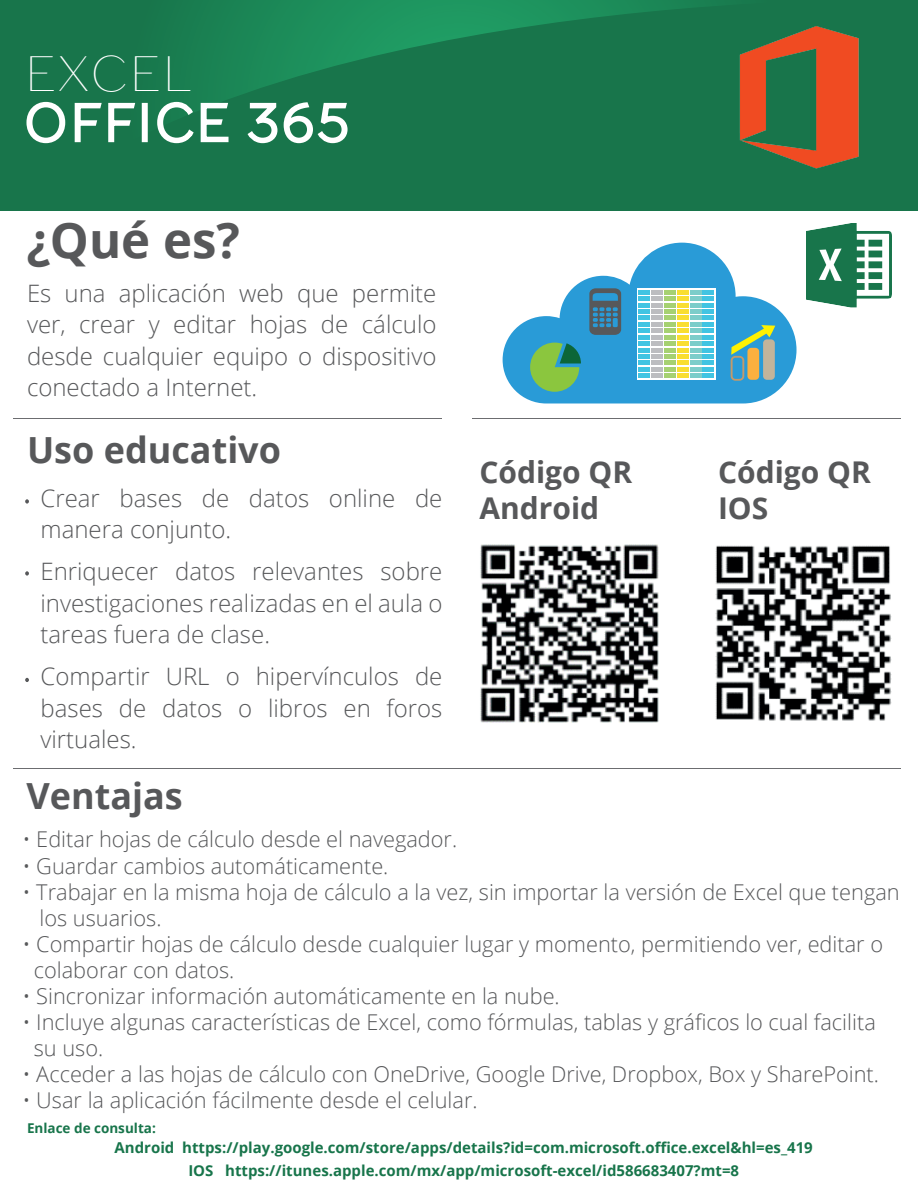
<style>
.page{position:relative;width:918px;height:1188px;background:#fff}
.page>*{position:absolute;margin:0;border:0;box-sizing:border-box;transform-origin:0 0}
.t1{font:49.65px "Drugs";letter-spacing:.05em;color:#fff}
.t2{font:700 49.2px "Open Sans";color:#57585a}
.t3{font:700 36px "Open Sans";color:#57585a}
.t4{font:700 30px/36px "Open Sans";color:#57585a}
.t5{font:300 24px/31.5px "Open Sans";color:#57585a;text-align:justify}
.t6{font:300 21.75px/26.1px "Open Sans";color:#57585a}
.t7{font:700 15px/22.5px "Open Sans";color:#18754b;text-align:center}
.t8{font:700 13.5px "Open Sans";color:#18754b}
</style>
<div class="page">
<hr style="left:14px;top:418px;width:428px;height:1px;background:#6c6d70">
<hr style="left:473px;top:418px;width:428px;height:1px;background:#6c6d70">
<hr style="left:14px;top:768px;width:887px;height:1px;background:#6c6d70">
<svg style="left:0;top:0;width:918px;height:210px;background:#18794d"></svg>
<svg style="left:24px;top:100px;width:114px;height:45px"></svg>
<div style="left:142px;top:103px;width:6px;height:39px;border:4px solid #fff"></div>
<svg style="left:155px;top:100px;width:76px;height:45px"></svg>
<svg style="left:246px;top:100px;width:104px;height:45px"></svg>
<img style="left:707px;top:4px;width:192px;height:192px">
<img style="left:806px;top:224px;width:86px;height:83px">
<svg style="left:503px;top:243px;width:294px;height:160px;fill:#299bd7"></svg>
<svg style="left:530px;top:343px;width:51px;height:49px;background:#61af68"></svg>
<div style="left:637px;top:289px;width:79px;height:91px;background:#fff"></div>
<div style="left:638px;top:290px;width:12px;height:5px;background:#41c4e2"></div>
<div style="left:651px;top:290px;width:12px;height:5px;background:#bcbdc0"></div>
<div style="left:664px;top:290px;width:12px;height:5px;background:#a6d171"></div>
<div style="left:677px;top:290px;width:11px;height:5px;background:#f9de30"></div>
<div style="left:690px;top:290px;width:11px;height:5px;background:#7ccdca"></div>
<div style="left:703px;top:290px;width:11px;height:5px;background:#41c4e2"></div>
<div style="left:638px;top:296px;width:12px;height:5px;background:#41c4e2"></div>
<div style="left:651px;top:296px;width:12px;height:5px;background:#bcbdc0"></div>
<div style="left:664px;top:296px;width:12px;height:5px;background:#a6d171"></div>
<div style="left:677px;top:296px;width:11px;height:5px;background:#f9de30"></div>
<div style="left:690px;top:296px;width:11px;height:5px;background:#7ccdca"></div>
<div style="left:703px;top:296px;width:11px;height:5px;background:#41c4e2"></div>
<div style="left:638px;top:303px;width:12px;height:5px;background:#41c4e2"></div>
<div style="left:651px;top:303px;width:12px;height:5px;background:#bcbdc0"></div>
<div style="left:664px;top:303px;width:12px;height:5px;background:#a6d171"></div>
<div style="left:677px;top:303px;width:11px;height:5px;background:#f9de30"></div>
<div style="left:690px;top:303px;width:11px;height:5px;background:#7ccdca"></div>
<div style="left:703px;top:303px;width:11px;height:5px;background:#41c4e2"></div>
<div style="left:638px;top:309px;width:12px;height:5px;background:#41c4e2"></div>
<div style="left:651px;top:309px;width:12px;height:5px;background:#bcbdc0"></div>
<div style="left:664px;top:309px;width:12px;height:5px;background:#a6d171"></div>
<div style="left:677px;top:309px;width:11px;height:5px;background:#f9de30"></div>
<div style="left:690px;top:309px;width:11px;height:5px;background:#7ccdca"></div>
<div style="left:703px;top:309px;width:11px;height:5px;background:#41c4e2"></div>
<hr style="left:638px;top:316px;width:12px;height:4px;background:#41c4e2">
<hr style="left:651px;top:316px;width:12px;height:4px;background:#bcbdc0">
<hr style="left:664px;top:316px;width:12px;height:4px;background:#a6d171">
<hr style="left:677px;top:316px;width:11px;height:4px;background:#f9de30">
<hr style="left:690px;top:316px;width:11px;height:4px;background:#7ccdca">
<hr style="left:703px;top:316px;width:11px;height:4px;background:#41c4e2">
<div style="left:638px;top:322px;width:12px;height:5px;background:#41c4e2"></div>
<div style="left:651px;top:322px;width:12px;height:5px;background:#bcbdc0"></div>
<div style="left:664px;top:322px;width:12px;height:5px;background:#a6d171"></div>
<div style="left:677px;top:322px;width:11px;height:5px;background:#f9de30"></div>
<div style="left:690px;top:322px;width:11px;height:5px;background:#7ccdca"></div>
<div style="left:703px;top:322px;width:11px;height:5px;background:#41c4e2"></div>
<div style="left:638px;top:328px;width:12px;height:5px;background:#41c4e2"></div>
<div style="left:651px;top:328px;width:12px;height:5px;background:#bcbdc0"></div>
<div style="left:664px;top:328px;width:12px;height:5px;background:#a6d171"></div>
<div style="left:677px;top:328px;width:11px;height:5px;background:#f9de30"></div>
<div style="left:690px;top:328px;width:11px;height:5px;background:#7ccdca"></div>
<div style="left:703px;top:328px;width:11px;height:5px;background:#41c4e2"></div>
<div style="left:638px;top:335px;width:12px;height:5px;background:#41c4e2"></div>
<div style="left:651px;top:335px;width:12px;height:5px;background:#bcbdc0"></div>
<div style="left:664px;top:335px;width:12px;height:5px;background:#a6d171"></div>
<div style="left:677px;top:335px;width:11px;height:5px;background:#f9de30"></div>
<div style="left:690px;top:335px;width:11px;height:5px;background:#7ccdca"></div>
<div style="left:703px;top:335px;width:11px;height:5px;background:#41c4e2"></div>
<div style="left:638px;top:341px;width:12px;height:5px;background:#41c4e2"></div>
<div style="left:651px;top:341px;width:12px;height:5px;background:#bcbdc0"></div>
<div style="left:664px;top:341px;width:12px;height:5px;background:#a6d171"></div>
<div style="left:677px;top:341px;width:11px;height:5px;background:#f9de30"></div>
<div style="left:690px;top:341px;width:11px;height:5px;background:#7ccdca"></div>
<div style="left:703px;top:341px;width:11px;height:5px;background:#41c4e2"></div>
<div style="left:638px;top:348px;width:12px;height:5px;background:#41c4e2"></div>
<div style="left:651px;top:348px;width:12px;height:5px;background:#bcbdc0"></div>
<div style="left:664px;top:348px;width:12px;height:5px;background:#a6d171"></div>
<div style="left:677px;top:348px;width:11px;height:5px;background:#f9de30"></div>
<div style="left:690px;top:348px;width:11px;height:5px;background:#7ccdca"></div>
<div style="left:703px;top:348px;width:11px;height:5px;background:#41c4e2"></div>
<div style="left:638px;top:354px;width:12px;height:5px;background:#41c4e2"></div>
<div style="left:651px;top:354px;width:12px;height:5px;background:#bcbdc0"></div>
<div style="left:664px;top:354px;width:12px;height:5px;background:#a6d171"></div>
<div style="left:677px;top:354px;width:11px;height:5px;background:#f9de30"></div>
<div style="left:690px;top:354px;width:11px;height:5px;background:#7ccdca"></div>
<div style="left:703px;top:354px;width:11px;height:5px;background:#41c4e2"></div>
<div style="left:638px;top:360px;width:12px;height:5px;background:#41c4e2"></div>
<div style="left:651px;top:360px;width:12px;height:5px;background:#bcbdc0"></div>
<div style="left:664px;top:360px;width:12px;height:5px;background:#a6d171"></div>
<div style="left:677px;top:360px;width:11px;height:5px;background:#f9de30"></div>
<div style="left:690px;top:360px;width:11px;height:5px;background:#7ccdca"></div>
<div style="left:703px;top:360px;width:11px;height:5px;background:#41c4e2"></div>
<div style="left:638px;top:367px;width:12px;height:5px;background:#41c4e2"></div>
<div style="left:651px;top:367px;width:12px;height:5px;background:#bcbdc0"></div>
<div style="left:664px;top:367px;width:12px;height:5px;background:#a6d171"></div>
<div style="left:677px;top:367px;width:11px;height:5px;background:#f9de30"></div>
<div style="left:690px;top:367px;width:11px;height:5px;background:#7ccdca"></div>
<div style="left:703px;top:367px;width:11px;height:5px;background:#41c4e2"></div>
<div style="left:638px;top:373px;width:12px;height:5px;background:#41c4e2"></div>
<div style="left:651px;top:373px;width:12px;height:5px;background:#bcbdc0"></div>
<div style="left:664px;top:373px;width:12px;height:5px;background:#a6d171"></div>
<div style="left:677px;top:373px;width:11px;height:5px;background:#f9de30"></div>
<div style="left:690px;top:373px;width:11px;height:5px;background:#7ccdca"></div>
<div style="left:703px;top:373px;width:11px;height:5px;background:#41c4e2"></div>
<svg style="left:731px;top:325px;width:44px;height:56px;background:#87ad94"></svg>
<svg style="left:589px;top:288px;width:32px;height:47px;background:#466f86"></svg>
<img style="left:480px;top:544px;width:179px;height:179px">
<img style="left:715px;top:545px;width:177px;height:176px">
<svg style="left:25px;top:678px;width:4px;height:4px"></svg>
<svg style="left:25px;top:571px;width:4px;height:5px"></svg>
<svg style="left:25px;top:499px;width:4px;height:5px"></svg>
<h1 class="t1" style="left:25px;top:42px;width:168px">EXCEL</h1>
<h2 class="t2" style="left:27px;top:205px;width:215px">¿Qué es?</h2>
<p class="t5" style="left:27px;top:277px;width:411px">Es una aplicación web que permite ver, crear y editar hojas de cálculo desde cualquier equipo o dispositivo conectado a Internet.</p>
<h3 class="t3" style="left:27px;top:425px;width:256px">Uso educativo</h3>
<p class="t5" style="left:40px;top:482px;width:404px">Crear bases de datos online de manera conjunto.</p>
<p class="t5" style="left:40px;top:555px;width:404px">Enriquecer datos relevantes sobre investigaciones realizadas en el aula o tareas fuera de clase.</p>
<p class="t5" style="left:40px;top:660px;width:404px">Compartir URL o hipervínculos de bases de datos o libros en foros virtuales.</p>
<h3 class="t3" style="left:26px;top:771px;width:158px">Ventajas</h3>
<h3 class="t4" style="left:480px;top:453px;width:154px">Código QR<br>Android</h3>
<h3 class="t4" style="left:718px;top:453px;width:154px">Código QR<br>IOS</h3>
<p class="t6" style="left:22px;top:826px;width:436px">• Editar hojas de cálculo desde el navegador.</p>
<p class="t6" style="left:22px;top:852px;width:367px">• Guardar cambios automáticamente.</p>
<p class="t6" style="left:39px;top:878px;width:862px;text-indent:-17px">• Trabajar en la misma hoja de cálculo a la vez, sin importar la versión de Excel que tengan los usuarios.</p>
<p class="t6" style="left:34px;top:930px;width:851px;text-indent:-11px">• Compartir hojas de cálculo desde cualquier lugar y momento, permitiendo ver, editar o colaborar con datos.</p>
<p class="t6" style="left:22px;top:983px;width:539px">• Sincronizar información automáticamente en la nube.</p>
<p class="t6" style="left:34px;top:1009px;width:844px;text-indent:-11px">• Incluye algunas características de Excel, como fórmulas, tablas y gráficos lo cual facilita su uso.</p>
<p class="t6" style="left:22px;top:1061px;width:858px">• Acceder a las hojas de cálculo con OneDrive, Google Drive, Dropbox, Box y SharePoint.</p>
<p class="t6" style="left:22px;top:1087px;width:457px">• Usar la aplicación fácilmente desde el celular.</p>
<p class="t8" style="left:27px;top:1118px;width:130px">Enlace de consulta:</p>
<p class="t7" style="left:115px;top:1136px;width:700px">Android https://play.google.com/store/apps/details?id=com.microsoft.office.excel&amp;hl=es_419<br>IOS https://itunes.apple.com/mx/app/microsoft-excel/id586683407?mt=8</p>
</div>
